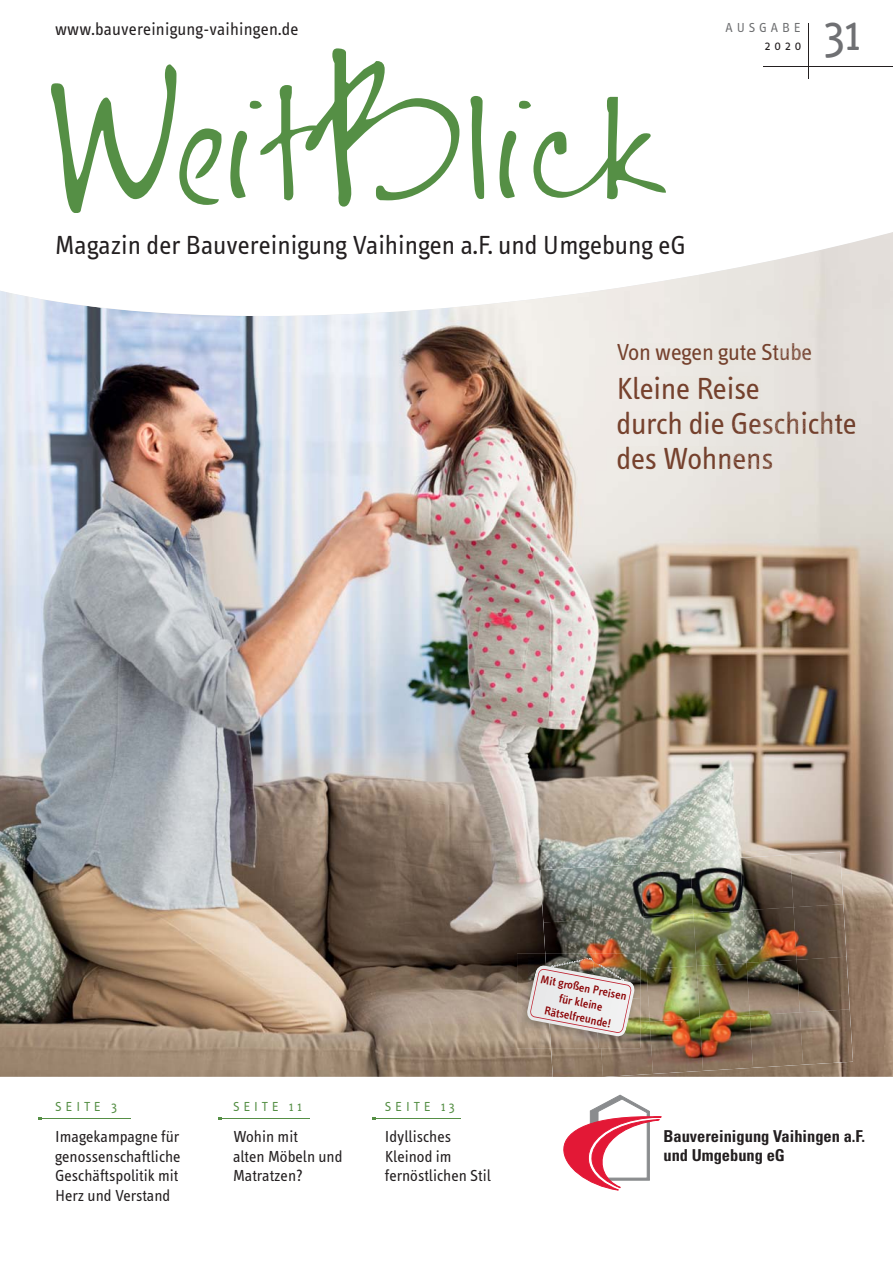
<style>
.page{position:relative;width:893px;height:1263px;background:#fff}
.page>*{position:absolute;margin:0;border:0;box-sizing:border-box;transform-origin:0 0}
.t1{font:118.35px "FG Jayne Print";color:#558f45}
.t2{font:49.5px "Info Text";color:#6f7073}
.t3{font:31.5px/35px "Info Text";letter-spacing:-.01em;color:#75412d}
.t4{font:27px "Info Text";color:#231f20}
.t5{font:24px "Info Text";letter-spacing:-.01em;color:#75412d}
.t6{font:18px "Info Text";letter-spacing:.01em;color:#231f20}
.t7{font:16.5px/19.8px "Info Text";color:#231f20}
.t8{font:700 condensed 16.5px/19.6px "Univers";color:#231f20}
.t9{font:13.5px "Info Text";letter-spacing:.29em;color:#558f45}
.t10{font:13.5px "Info Text";letter-spacing:.29em;color:#6d6e70}
.t11{font:13.5px "Info Text";color:#231f20}
.t12{font:500 12px/15px "Info Text";color:#8b0204;text-align:center}
.s1{font-size:216.9px}
.s2{font-size:164.25px}
.s3{color:#76422e}
.s4{color:#76412e}
.s5{color:#76412d}
.s6{color:#75412e}
.s7{color:#74412d}
.s8{color:#74402d}
.s9{color:#73402d}
.s10{color:#77422e}
.s11{color:#713f2c}
.s12{color:#72402d}
.s13{color:#76422d}
</style>
<div class="page">
<svg style="left:563px;top:1095px;width:99px;height:96px"></svg>
<img style="left:0;top:232px;width:892px;height:845px">
<hr style="left:763px;top:66px;width:129px;height:1px;background:#231f20">
<hr style="left:808px;top:23px;width:1px;height:55px;background:#231f20">
<div style="left:617px;top:343px;width:194px;height:22px;background:#e9e6e0"></div>
<div style="left:619px;top:377px;width:141px;height:22px;background:#ebe8e2"></div>
<img style="left:618px;top:411px;width:238px;height:23px">
<div style="left:618px;top:447px;width:154px;height:22px;background:#eae7e0"></div>
<img style="left:803px;top:1009px;width:50px;height:56px">
<img style="left:540px;top:867px;width:50px;height:56px">
<img style="left:590px;top:864px;width:50px;height:55px">
<img style="left:640px;top:861px;width:50px;height:55px">
<img style="left:690px;top:858px;width:50px;height:55px">
<img style="left:740px;top:855px;width:50px;height:55px">
<img style="left:790px;top:852px;width:53px;height:55px">
<img style="left:543px;top:919px;width:50px;height:35px">
<img style="left:593px;top:916px;width:50px;height:53px">
<img style="left:643px;top:913px;width:50px;height:56px">
<img style="left:693px;top:910px;width:50px;height:56px">
<img style="left:743px;top:907px;width:50px;height:56px">
<img style="left:793px;top:904px;width:53px;height:56px">
<img style="left:640px;top:969px;width:6px;height:52px">
<img style="left:646px;top:966px;width:50px;height:55px">
<img style="left:696px;top:963px;width:50px;height:55px">
<img style="left:746px;top:960px;width:50px;height:55px">
<img style="left:796px;top:957px;width:53px;height:55px">
<img style="left:551px;top:1048px;width:48px;height:29px">
<img style="left:599px;top:1021px;width:54px;height:56px">
<img style="left:649px;top:1018px;width:54px;height:56px">
<img style="left:699px;top:1015px;width:54px;height:56px">
<img style="left:749px;top:1012px;width:54px;height:56px">
<img style="left:517px;top:954px;width:31px;height:94px">
<img style="left:545px;top:954px;width:47px;height:4px">
<img style="left:592px;top:954px;width:48px;height:44px">
<img style="left:548px;top:1037px;width:47px;height:11px">
<img style="left:595px;top:998px;width:45px;height:50px">
<img style="left:526px;top:958px;width:109px;height:79px">
<img style="left:580px;top:959px;width:24px;height:5px">
<hr style="left:220px;top:1118px;width:90px;height:1px;background:#558f45">
<hr style="left:373px;top:1118px;width:88px;height:1px;background:#558f45">
<hr style="left:40px;top:1118px;width:91px;height:1px;background:#558f45">
<p class="t6" style="left:55px;top:22px;width:245px">www.bauvereinigung-vaihingen.de</p>
<h1 class="t1" style="left:52px;top:99px;width:618px"><span class="s1">w</span>eit<span class="s2">B</span>lick</h1>
<h3 class="t4" style="left:55px;top:235px;width:632px">Magazin der Bauvereinigung Vaihingen a.F. und Umgebung eG</h3>
<p class="t10" style="left:725px;top:22px;width:77px">AUSGABE</p>
<p class="t11" style="left:764px;top:40px;width:38px">2020</p>
<h2 class="t2" style="left:824px;top:15px;width:37px">31</h2>
<h3 class="t5" style="left:616px;top:343px;width:197px"><span class="s3">Vo</span><span class="s4">n</span> <span class="s5">we</span>g<span class="s6">e</span>n <span class="s7">gu</span>te <span class="s7">S</span><span class="s8">tub</span><span class="s9">e</span></h3>
<h3 class="t3" style="left:616px;top:374px;width:242px"><span class="s10">K</span><span class="s5">l</span><span class="s10">e</span><span class="s5">i</span><span class="s3">n</span>e Rei<span class="s7">se<br></span><span class="s3">d</span><span class="s10">u</span><span class="s4">r</span><span class="s3">c</span>h di<span class="s7">e</span> <span class="s8">Gesc</span><span class="s9">hic</span><span class="s11">h</span><span class="s12">te </span><span class="s13">d</span><span class="s5">es</span> Wo<span class="s7">h</span><span class="s8">nens</span></h3>
<p class="t9" style="left:55px;top:1102px;width:63px">SEITE 3</p>
<p class="t7" style="left:55px;top:1128px;width:127px">Imagekampagne für genossenschaftliche<br>Geschäftspolitik mit<br>Herz und Verstand</p>
<p class="t9" style="left:233px;top:1102px;width:70px">SEITE 11</p>
<p class="t7" style="left:233px;top:1128px;width:111px">Wohin mit<br>alten Möbeln und<br>Matratzen?</p>
<p class="t9" style="left:385px;top:1102px;width:71px">SEITE 13</p>
<p class="t7" style="left:385px;top:1128px;width:108px">Idyllisches<br>Kleinod im fernöstlichen Stil</p>
<p class="t12" style="left:542px;top:973px;width:89px;rotate:11deg">Mit großen Preisen für kleine<br>Rätselfreunde!</p>
<p class="t8" style="left:663px;top:1128px;width:203px">Bauvereinigung Vaihingen a.F. und Umgebung eG</p>
</div>
